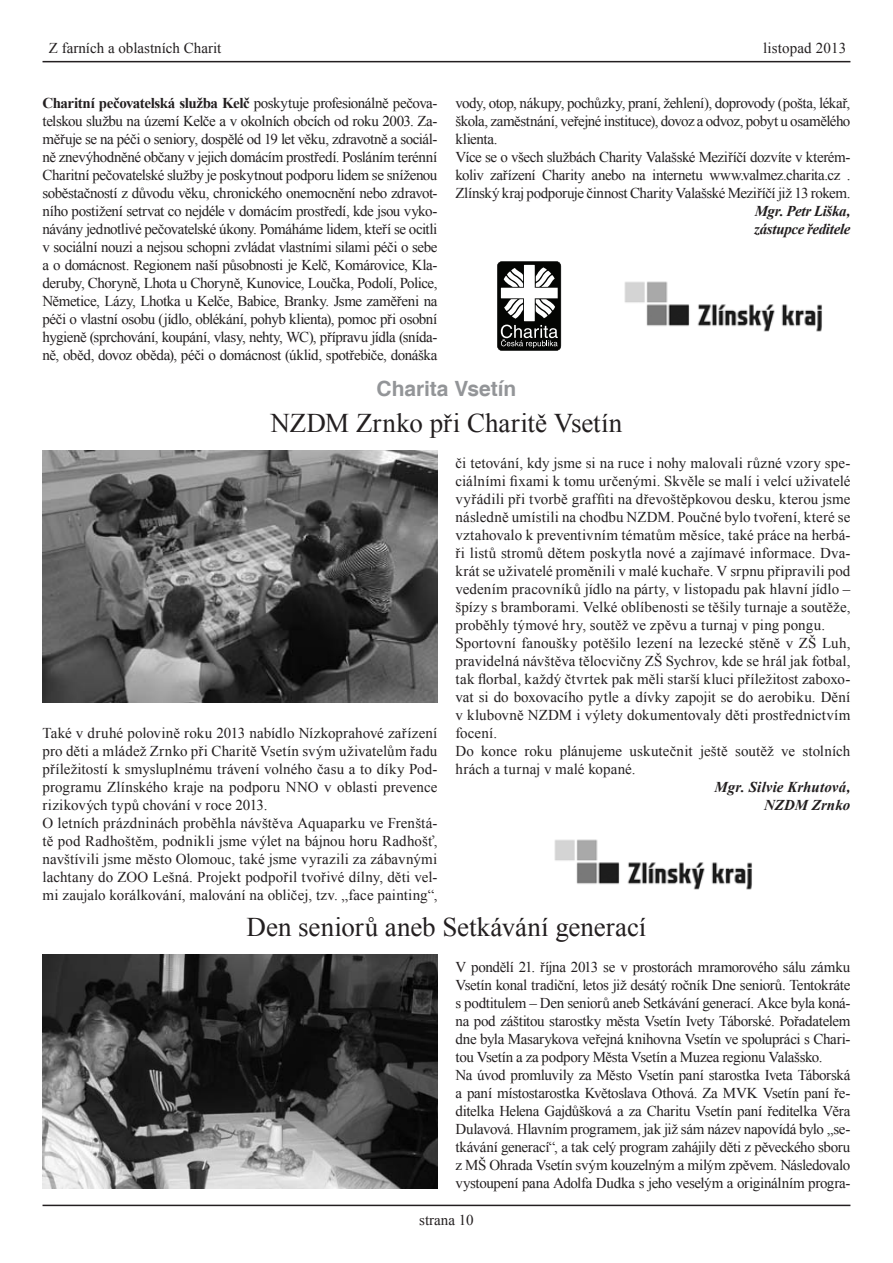
<style>
.page{position:relative;width:893px;height:1263px;background:#fff}
.page>*{position:absolute;margin:0;border:0;box-sizing:border-box;transform-origin:0 0}
.nadpis_text{font:27px "Times New Roman";color:#231f20}
.nadpis_text-2{font:700 21px "Helvetica";color:#939598}
.text{font:15px/18px "Times New Roman";letter-spacing:-.005em;color:#231f20;text-align:justify}
.podpis{font:italic 700 15px "Times New Roman";letter-spacing:-.015em;color:#231f20}
.podpis-2{font:italic 700 15px "Times New Roman";letter-spacing:.005em;color:#231f20}
.s1{font-weight:700}
</style>
<div class="page">
<hr style="left:43px;top:1205px;width:807px;height:1px;background:#231f20">
<hr style="left:43px;top:61px;width:807px;height:1px;background:#231f20">
<svg style="left:497px;top:261px;width:64px;height:90px"></svg>
<img style="left:43px;top:450px;width:394px;height:252px">
<img style="left:43px;top:954px;width:394px;height:234px">
<img style="left:624px;top:281px;width:198px;height:51px">
<img style="left:554px;top:839px;width:198px;height:51px">
<p class="text" style="left:49px;top:39px;width:174px">Z farních a oblastních Charit</p>
<p class="text" style="left:763px;top:39px;width:85px">listopad 2013</p>
<p class="text" style="left:43px;top:94px;width:396px"><span class="s1">Charitní pečovatelská služba Kelč</span> poskytuje profesionálně pečova&shy;telskou službu na území Kelče a v okolních obcích od roku 2003. Za&shy;měřuje se na péči o seniory, dospělé od 19 let věku, zdravotně a sociál&shy;ně znevýhodněné občany v jejich domácím prostředí. Posláním terénní Charitní pečovatelské služby je poskytnout podporu lidem se sníženou soběstačností z důvodu věku, chronického onemocnění nebo zdravot&shy;ního postižení setrvat co nejdéle v domácím prostředí, kde jsou vyko&shy;návány jednotlivé pečovatelské úkony. Pomáháme lidem, kteří se ocitli v sociální nouzi a nejsou schopni zvládat vlastními silami péči o sebe a o domácnost. Regionem naší působnosti je Kelč, Komárovice, Kla&shy;deruby, Choryně, Lhota u Choryně, Kunovice, Loučka, Podolí, Police, Němetice, Lázy, Lhotka u Kelče, Babice, Branky. Jsme zaměřeni na péči o vlastní osobu (jídlo, oblékání, pohyb klienta), pomoc při osobní hygieně (sprchování, koupání, vlasy, nehty, WC), přípravu jídla (snída&shy;ně, oběd, dovoz oběda), péči o domácnost (úklid, spotřebiče, donáška</p>
<p class="text" style="left:455px;top:94px;width:396px">vody, otop, nákupy, pochůzky, praní, žehlení), doprovody (pošta, lékař, škola, zaměstnání, veřejné instituce), dovoz a odvoz, pobyt u osamělého klienta.</p>
<p class="text" style="left:455px;top:148px;width:396px">Více se o všech službách Charity Valašské Meziříčí dozvíte v kterém&shy;koliv zařízení Charity anebo na internetu www.valmez.charita.cz .<br>Zlínský kraj podporuje činnost Charity Valašské Meziříčí již 13 rokem.</p>
<p class="podpis" style="left:755px;top:201px;width:97px">Mgr. Petr Liška,</p>
<p class="podpis" style="left:754px;top:219px;width:98px">zástupce ředitele</p>
<p class="nadpis_text-2" style="left:377px;top:376px;width:141px">Charita Vsetín</p>
<p class="nadpis_text" style="left:271px;top:405px;width:353px">NZDM Zrnko při Charitě Vsetín</p>
<p class="text" style="left:43px;top:724px;width:396px">Také v druhé polovině roku 2013 nabídlo Nízkoprahové zařízení pro děti a mládež Zrnko při Charitě Vsetín svým uživatelům řadu příležitostí k smysluplnému trávení volného času a to díky Pod&shy;programu Zlínského kraje na podporu NNO v oblasti prevence rizikových typů chování v roce 2013.</p>
<p class="text" style="left:43px;top:814px;width:396px">O letních prázdninách proběhla návštěva Aquaparku ve Frenštá&shy;tě pod Radhoštěm, podnikli jsme výlet na bájnou horu Radhošť, navštívili jsme město Olomouc, také jsme vyrazili za zábavnými lachtany do ZOO Lešná. Projekt podpořil tvořivé dílny, děti vel&shy;mi zaujalo korálkování, malování na obličej, tzv. „face painting“,</p>
<p class="text" style="left:455px;top:454px;width:396px">či tetování, kdy jsme si na ruce i nohy malovali různé vzory spe&shy;ciálními fixami k tomu určenými. Skvěle se malí i velcí uživatelé vyřádili při tvorbě graffiti na dřevoštěpkovou desku, kterou jsme následně umístili na chodbu NZDM. Poučné bylo tvoření, které se vztahovalo k preventivním tématům měsíce, také práce na herbá&shy;ři listů stromů dětem poskytla nové a zajímavé informace. Dva&shy;krát se uživatelé proměnili v malé kuchaře. V srpnu připravili pod vedením pracovníků jídlo na párty, v listopadu pak hlavní jídlo – špízy s bramborami. Velké oblíbenosti se těšily turnaje a soutěže, proběhly týmové hry, soutěž ve zpěvu a turnaj v ping pongu.</p>
<p class="text" style="left:455px;top:634px;width:396px">Sportovní fanoušky potěšilo lezení na lezecké stěně v ZŠ Luh, pravidelná návštěva tělocvičny ZŠ Sychrov, kde se hrál jak fotbal, tak florbal, každý čtvrtek pak měli starší kluci příležitost zaboxo&shy;vat si do boxovacího pytle a dívky zapojit se do aerobiku. Dění v klubovně NZDM i výlety dokumentovaly děti prostřednictvím focení.</p>
<p class="text" style="left:455px;top:742px;width:396px">Do konce roku plánujeme uskutečnit ještě soutěž ve stolních hrách a turnaj v malé kopané.</p>
<p class="podpis-2" style="left:714px;top:777px;width:137px">Mgr. Silvie Krhutová,</p>
<p class="podpis-2" style="left:764px;top:795px;width:88px">NZDM Zrnko</p>
<p class="nadpis_text" style="left:247px;top:909px;width:401px">Den seniorů aneb Setkávání generací</p>
<p class="text" style="left:455px;top:958px;width:396px">V pondělí 21. října 2013 se v prostorách mramorového sálu zámku Vsetín konal tradiční, letos již desátý ročník Dne seniorů. Tentokráte s podtitulem – Den seniorů aneb Setkávání generací. Akce byla koná&shy;na pod záštitou starostky města Vsetín Ivety Táborské. Pořadatelem dne byla Masarykova veřejná knihovna Vsetín ve spolupráci s Chari&shy;tou Vsetín a za podpory Města Vsetín a Muzea regionu Valašsko.</p>
<p class="text" style="left:455px;top:1066px;width:396px">Na úvod promluvily za Město Vsetín paní starostka Iveta Táborská a paní místostarostka Květoslava Othová. Za MVK Vsetín paní ře&shy;ditelka Helena Gajdůšková a za Charitu Vsetín paní ředitelka Věra Dulavová. Hlavním programem, jak již sám název napovídá bylo ,,se&shy;tkávání generací“, a tak celý program zahájily děti z pěveckého sboru z MŠ Ohrada Vsetín svým kouzelným a milým zpěvem. Následovalo vystoupení pana Adolfa Dudka s jeho veselým a originálním progra-</p>
<p class="text" style="left:419px;top:1210px;width:56px">strana 10</p>
</div>
